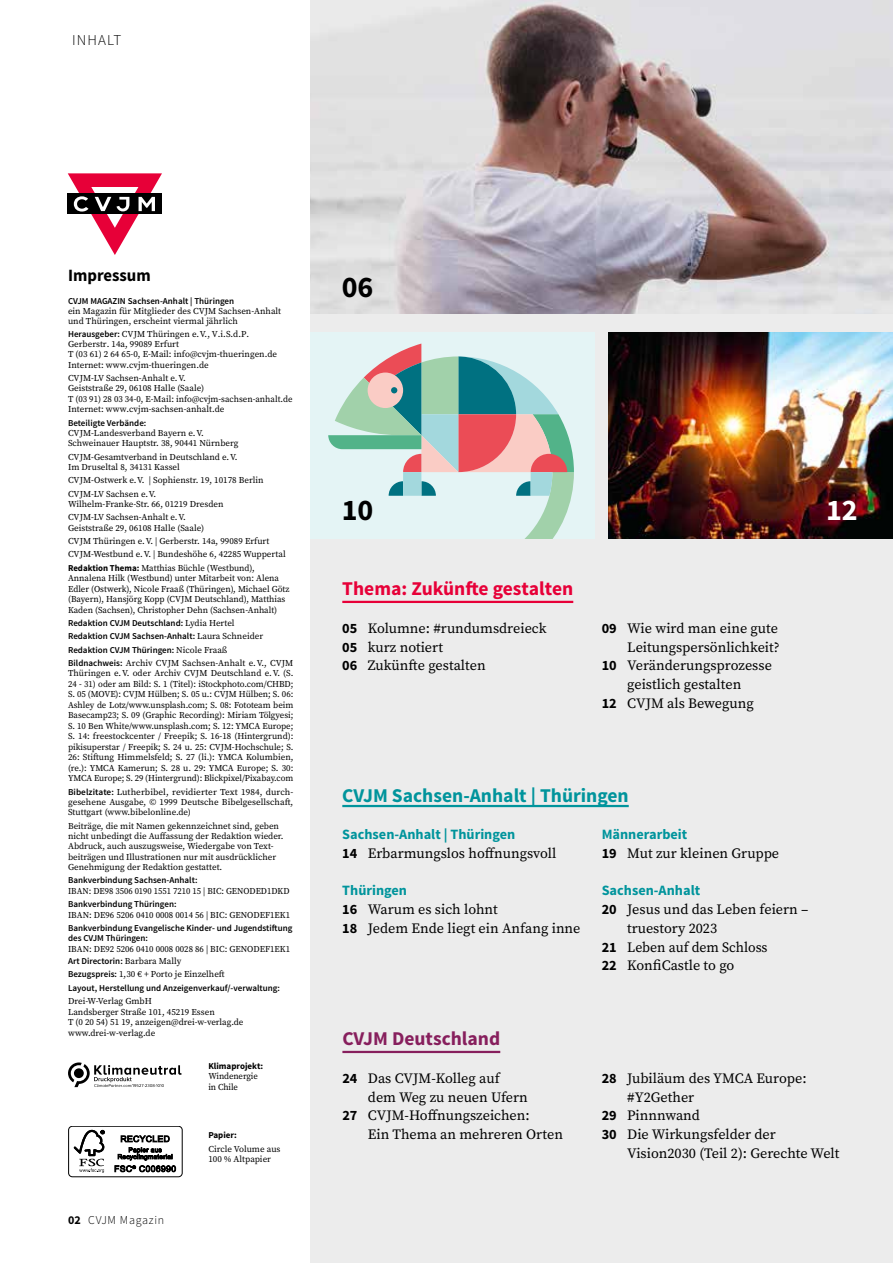
<style>
.page{position:relative;width:893px;height:1263px;background:#fff}
.page>*{position:absolute;margin:0;border:0;box-sizing:border-box;transform-origin:0 0}
.t1{font:700 30px "Source Sans Pro";color:#000}
.t2{font:700 30px "Source Sans Pro";color:#fff}
.t3{font:700 19.5px "Source Sans Pro";color:#00949c}
.t4{font:700 19.5px "Source Sans Pro";color:#e70038}
.t5{font:700 19.5px "Source Sans Pro";color:#871f5d}
.t6{font:700 17.25px "Source Sans Pro";color:#000}
.t7{font:300 15px "Source Sans Pro";letter-spacing:.07em;color:#000}
.t8{font:14.25px/18.8px "Source Serif Pro";color:#000}
.t9{font:700 14.25px "Source Sans Pro";color:#00949c}
.t10{font:300 12px "Source Sans Pro";letter-spacing:.06em;color:#000}
.t11{font:9px/10.5px "Source Serif Pro";color:#000}
.t12{font:600 9px/13.4px "Source Sans Pro";color:#000}
.t13{font:9px "Source Serif Pro";color:#000;scale:.96 1}
.t14{font:700 9px "Source Sans Pro";color:#000}
.s1{font-family:"Source Sans Pro";font-weight:600}
.s2{font-family:"Source Sans Pro";font-weight:700}
.s3{font-family:"Source Serif Pro";font-weight:400}
.s4{font-weight:700}
</style>
<div class="page">
<div style="left:310px;top:0;width:583px;height:1263px;background:#ececec"></div>
<svg style="left:68px;top:173px;width:94px;height:82px"></svg>
<hr style="left:342px;top:805px;width:287px;height:2px;background:#00949c">
<hr style="left:342px;top:1051px;width:158px;height:2px;background:#871f5d">
<hr style="left:342px;top:601px;width:231px;height:2px;background:#e70038">
<div style="left:310px;top:333px;width:285px;height:206px;background:#e4f4f5"></div>
<svg style="left:328px;top:344px;width:246px;height:195px"></svg>
<img style="left:608px;top:333px;width:285px;height:206px">
<img style="left:310px;top:0;width:583px;height:314px">
<svg style="left:68px;top:1062px;width:114px;height:25px"></svg>
<div style="left:68px;top:1126px;width:115px;height:51px;border:1px solid #000;border-radius:4px"></div>
<svg style="left:74px;top:1130px;width:31px;height:43px"></svg>
<svg style="left:115px;top:1135px;width:61px;height:37px"></svg>
<h3 class="t7" style="left:72px;top:31px;width:50px">INHALT</h3>
<h3 class="t6" style="left:68px;top:264px;width:84px">Impressum</h3>
<p class="t12" style="left:68px;top:294px;width:168px">CVJM MAGAZIN Sachsen-Anhalt | Thüringen</p>
<p class="t11" style="left:68px;top:306px;width:215px">ein Magazin für Mitglieder des CVJM Sachsen-Anhalt und Thüringen, erscheint viermal jährlich</p>
<p class="t11" style="left:68px;top:329px;width:211px"><span class="s1">Herausgeber:</span> CVJM Thüringen e.V., V.i.S.d.P.<br>Gerberstr. 14a, 99089 Erfurt<br>T (03 61) 2 64 65-0, E-Mail: info@cvjm-thueringen.de Internet: www.cvjm-thueringen.de</p>
<p class="t11" style="left:68px;top:373px;width:226px">CVJM-LV Sachsen-Anhalt e.V.<br>Geiststraße 29, 06108 Halle (Saale)<br>T (03 91) 28 03 34-0, E-Mail: info@cvjm-sachsen-anhalt.de Internet: www.cvjm-sachsen-anhalt.de</p>
<p class="t12" style="left:68px;top:416px;width:80px">Beteiligte Verbände:</p>
<p class="t11" style="left:68px;top:428px;width:172px">CVJM-Landesverband Bayern e.V.<br>Schweinauer Hauptstr. 38, 90441 Nürnberg</p>
<p class="t11" style="left:68px;top:451px;width:171px">CVJM-Gesamtverband in Deutschland e.V.<br>Im Druseltal 8, 34131 Kassel</p>
<p class="t11" style="left:68px;top:473px;width:197px;line-height:13.4px">CVJM-Ostwerk e.V. | Sophienstr. 19, 10178 Berlin<br>CVJM-LV Sachsen e.V.</p>
<p class="t11" style="left:68px;top:497px;width:157px;line-height:13.4px">Wilhelm-Franke-Str. 66, 01219 Dresden<br>CVJM-LV Sachsen-Anhalt e.V.</p>
<p class="t11" style="left:68px;top:521px;width:219px;line-height:13.4px">Geiststraße 29, 06108 Halle (Saale)<br>CVJM Thüringen e.V. | Gerberstr. 14a, 99089 Erfurt CVJM-Westbund e.V. | Bundeshöhe 6, 42285 Wuppertal <span class="s2">Redaktion Thema:</span> Matthias Büchle (Westbund),</p>
<p class="t11" style="left:68px;top:573px;width:223px">Annalena Hilk (Westbund) unter Mitarbeit von: Alena Edler (Ostwerk), Nicole Fraaß (Thüringen), Michael Götz (Bayern), Hansjörg Kopp (CVJM Deutschland), Matthias Kaden (Sachsen), Christopher Dehn (Sachsen-Anhalt)</p>
<p class="t12" style="left:68px;top:617px;width:197px">Redaktion CVJM Deutschland: <span class="s3">Lydia Hertel<br></span>Redaktion CVJM Sachsen-Anhalt: <span class="s3">Laura Schneider<br></span>Redaktion CVJM Thüringen: <span class="s3">Nicole Fraaß</span></p>
<p class="t11" style="left:68px;top:658px;width:227px;text-align:justify"><span class="s1">Bildnachweis:</span> Archiv CVJM Sachsen-Anhalt e.V., CVJM Thüringen e.V. oder Archiv CVJM Deutschland e.V. (S.<br>24 - 31) oder am Bild: S. 1 (Titel): iStockphoto.com/CHBD; S. 05 (MOVE): CVJM Hülben; S. 05 u.: CVJM Hülben; S. 06:<br>Ashley de Lotz/www.unsplash.com; S. 08: Fototeam beim Basecamp23; S. 09 (Graphic Recording): Miriam Tölgyesi; S. 10 Ben White/www.unsplash.com; S. 12: YMCA Europe; S. 14: freestockcenter / Freepik; S. 16-18 (Hintergrund): pikisuperstar / Freepik; S. 24 u. 25: CVJM-Hochschule; S.<br>26: Stiftung Himmelsfeld; S. 27 (li.): YMCA Kolumbien, (re.): YMCA Kamerun; S. 28 u. 29: YMCA Europe; S. 30:<br>YMCA Europe; S. 29 (Hintergrund): Blickpixel/Pixabay.com</p>
<p class="t11" style="left:68px;top:786px;width:227px;text-align:justify"><span class="s1">Bibelzitate:</span> Lutherbibel, revidierter Text 1984, durch&shy;gesehene Ausgabe, © 1999 Deutsche Bibelgesellschaft, Stuttgart (www.bibelonline.de)</p>
<p class="t11" style="left:68px;top:820px;width:217px">Beiträge, die mit Namen gekennzeichnet sind, geben nicht unbedingt die Auffassung der Redaktion wieder.<br>Abdruck, auch auszugsweise, Wiedergabe von Text&shy;beiträgen und Illustrationen nur mit ausdrücklicher Genehmigung der Redaktion gestattet.</p>
<p class="t12" style="left:68px;top:874px;width:131px">Bankverbindung Sachsen-Anhalt:</p>
<p class="t13" style="left:68px;top:885px;width:232px">IBAN: DE98 3506 0190 1551 7210 15 | BIC: GENODED1DKD</p>
<p class="t12" style="left:68px;top:898px;width:110px">Bankverbindung Thüringen:</p>
<p class="t11" style="left:68px;top:909px;width:224px">IBAN: DE96 5206 0410 0008 0014 56 | BIC: GENODEF1EK1</p>
<p class="t12" style="left:68px;top:923px;width:226px;line-height:10.4px">Bankverbindung Evangelische Kinder- und Jugendstiftung des CVJM Thüringen:</p>
<p class="t11" style="left:68px;top:943px;width:224px">IBAN: DE92 5206 0410 0008 0028 86 | BIC: GENODEF1EK1</p>
<p class="t12" style="left:68px;top:954px;width:115px">Art Directorin: <span class="s3">Barbara Mally</span></p>
<p class="t11" style="left:68px;top:969px;width:158px"><span class="s1">Bezugspreis:</span> 1,30 € + Porto je Einzelheft</p>
<p class="t12" style="left:68px;top:981px;width:213px">Layout, Herstellung und Anzeigenverkauf/-verwaltung:</p>
<p class="t11" style="left:68px;top:996px;width:177px">Drei-W-Verlag GmbH<br>Landsberger Straße 101, 45219 Essen<br>T (0 20 54) 51 19, anzeigen@drei-w-verlag.de www.drei-w-verlag.de</p>
<p class="t14" style="left:208px;top:1060px;width:56px">Klimaprojekt:</p>
<p class="t11" style="left:208px;top:1071px;width:51px">Windenergie in Chile</p>
<h3 class="t10" style="left:68px;top:1213px;width:98px"><span class="s4">02</span> CVJM Magazin</h3>
<p class="t14" style="left:208px;top:1129px;width:30px">Papier:</p>
<p class="t11" style="left:208px;top:1143px;width:74px">Circle Volume aus<br>100 % Altpapier</p>
<h1 class="t1" style="left:342px;top:268px;width:33px">06</h1>
<h1 class="t1" style="left:342px;top:491px;width:33px">10</h1>
<h2 class="t4" style="left:342px;top:576px;width:232px">Thema: Zukünfte gestalten</h2>
<h3 class="t8" style="left:342px;top:619px;width:206px"><span class="s2">05</span> Kolumne: #rundumsdreieck<br><span class="s2">05</span> kurz notiert<br><span class="s2">06</span> Zukünfte gestalten</h3>
<h3 class="t8" style="left:602px;top:619px;width:178px"><span class="s2">09</span> Wie wird man eine gute</h3>
<h3 class="t8" style="left:627px;top:637px;width:154px">Leitungspersönlichkeit?</h3>
<h3 class="t8" style="left:602px;top:656px;width:172px"><span class="s2">10</span> Veränderungsprozesse</h3>
<h3 class="t8" style="left:627px;top:675px;width:116px">geistlich gestalten</h3>
<h3 class="t8" style="left:602px;top:694px;width:154px"><span class="s2">12</span> CVJM als Bewegung</h3>
<h1 class="t2" style="left:826px;top:491px;width:33px">12</h1>
<h2 class="t3" style="left:342px;top:782px;width:288px">CVJM Sachsen-Anhalt | Thüringen</h2>
<h3 class="t9" style="left:342px;top:825px;width:175px">Sachsen-Anhalt | Thüringen</h3>
<h3 class="t8" style="left:342px;top:844px;width:216px"><span class="s2">14</span> Erbarmungslos hoffnungsvoll</h3>
<h3 class="t9" style="left:342px;top:881px;width:66px">Thüringen</h3>
<h3 class="t8" style="left:342px;top:900px;width:240px"><span class="s2">16</span> Warum es sich lohnt<br><span class="s2">18</span> Jedem Ende liegt ein Anfang inne</h3>
<h3 class="t9" style="left:602px;top:825px;width:87px">Männerarbeit</h3>
<h3 class="t8" style="left:602px;top:844px;width:179px"><span class="s2">19</span> Mut zur kleinen Gruppe</h3>
<h3 class="t9" style="left:602px;top:881px;width:100px">Sachsen-Anhalt</h3>
<h3 class="t8" style="left:602px;top:900px;width:208px"><span class="s2">20</span> Jesus und das Leben feiern –</h3>
<h3 class="t8" style="left:627px;top:919px;width:92px">truestory 2023</h3>
<h3 class="t8" style="left:602px;top:937px;width:167px"><span class="s2">21</span> Leben auf dem Schloss</h3>
<h3 class="t8" style="left:602px;top:956px;width:134px"><span class="s2">22</span> KonfiCastle to go</h3>
<h2 class="t5" style="left:342px;top:1026px;width:159px">CVJM Deutschland</h2>
<h3 class="t8" style="left:342px;top:1069px;width:159px"><span class="s2">24</span> Das CVJM-Kolleg auf</h3>
<h3 class="t8" style="left:368px;top:1087px;width:161px">dem Weg zu neuen Ufern</h3>
<h3 class="t8" style="left:342px;top:1106px;width:189px"><span class="s2">27</span> CVJM-Hoffnungszeichen:</h3>
<h3 class="t8" style="left:368px;top:1125px;width:197px">Ein Thema an mehreren Orten</h3>
<h3 class="t8" style="left:602px;top:1069px;width:206px"><span class="s2">28</span> Jubiläum des YMCA Europe:</h3>
<h3 class="t8" style="left:627px;top:1087px;width:69px">#Y2Gether</h3>
<h3 class="t8" style="left:602px;top:1106px;width:100px"><span class="s2">29</span> Pinnnwand</h3>
<h3 class="t8" style="left:602px;top:1125px;width:176px"><span class="s2">30</span> Die Wirkungsfelder der</h3>
<h3 class="t8" style="left:627px;top:1144px;width:214px">Vision2030 (Teil 2): Gerechte Welt</h3>
</div>
